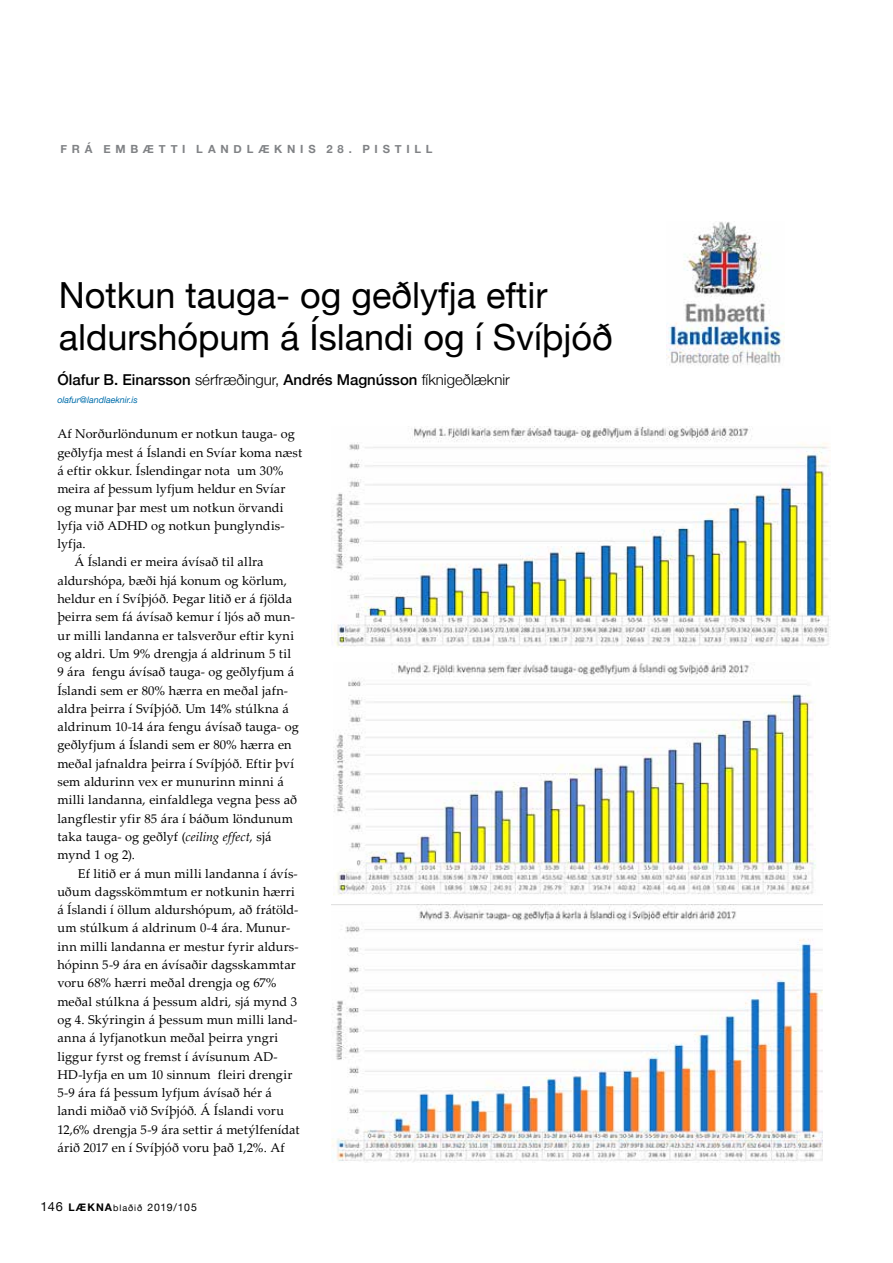
<style>
.page{position:relative;width:893px;height:1263px;background:#fff}
.page>*{position:absolute;margin:0;border:0;box-sizing:border-box;transform-origin:0 0}
.t1{font:36px/42px "Helvetica Neue";color:#000}
.t2{font:500 15px "Helvetica Neue";color:#000}
.t3{font:12.75px "Palatino Linotype";letter-spacing:.015em;color:#000}
.t4{font:700 11.25px "Helvetica Neue";letter-spacing:.425em;color:#808285}
.t5{font:10.5px "Helvetica Neue";letter-spacing:.07em;color:#000}
.t6{font:italic 9px "Helvetica Neue";color:#006eab}
.s1{font-weight:300}
.s2{font-style:italic}
.s3{font-size:12.75px}
.s4{font-weight:700}
.s5{font-size:9px}
</style>
<div class="page">
<img style="left:667px;top:222px;width:117px;height:144px">
<img style="left:333px;top:662px;width:483px;height:233px">
<img style="left:332px;top:905px;width:490px;height:257px">
<img style="left:332px;top:427px;width:499px;height:220px">
<p class="t4" style="left:61px;top:140px;width:373px">FRÁ EMBÆTTI LANDLÆKNIS 28. PISTILL</p>
<h1 class="t1" style="left:59px;top:277px;width:556px">Notkun tauga- og geðlyfja eftir aldurshópum á Íslandi og í Svíþjóð</h1>
<p class="t2" style="left:57px;top:368px;width:454px">Ólafur B. Einarsson <span class="s1">sérfræðingur,</span> Andrés Magnússon <span class="s1">fíknigeðlæknir</span></p>
<p class="t6" style="left:57px;top:394px;width:82px">olafur@landlaeknir.is</p>
<p class="t3" style="left:57px;top:425px;width:239px">Af Norðurlöndunum er notkun tauga- og</p>
<p class="t3" style="left:57px;top:443px;width:246px">geðlyfja mest á Íslandi en Svíar koma næst</p>
<p class="t3" style="left:57px;top:462px;width:227px">á eftir okkur. Íslendingar nota um 30%</p>
<p class="t3" style="left:57px;top:480px;width:230px">meira af þessum lyfjum heldur en Svíar</p>
<p class="t3" style="left:57px;top:498px;width:228px">og munar þar mest um notkun örvandi</p>
<p class="t3" style="left:57px;top:516px;width:229px">lyfja við ADHD og notkun þunglyndis-</p>
<p class="t3" style="left:57px;top:535px;width:30px">lyfja.</p>
<p class="t3" style="left:74px;top:553px;width:191px">Á Íslandi er meira ávísað til allra</p>
<p class="t3" style="left:57px;top:571px;width:231px">aldurshópa, bæði hjá konum og körlum,</p>
<p class="t3" style="left:57px;top:590px;width:236px">heldur en í Svíþjóð. Þegar litið er á fjölda</p>
<p class="t3" style="left:57px;top:608px;width:239px">þeirra sem fá ávísað kemur í ljós að mun-</p>
<p class="t3" style="left:57px;top:626px;width:238px">ur milli landanna er talsverður eftir kyni</p>
<p class="t3" style="left:57px;top:644px;width:235px">og aldri. Um 9% drengja á aldrinum 5 til</p>
<p class="t3" style="left:57px;top:663px;width:238px">9 ára fengu ávísað tauga- og geðlyfjum á</p>
<p class="t3" style="left:57px;top:681px;width:232px">Íslandi sem er 80% hærra en meðal jafn-</p>
<p class="t3" style="left:57px;top:699px;width:233px">aldra þeirra í Svíþjóð. Um 14% stúlkna á</p>
<p class="t3" style="left:57px;top:718px;width:243px">aldrinum 10-14 ára fengu ávísað tauga- og</p>
<p class="t3" style="left:57px;top:736px;width:236px">geðlyfjum á Íslandi sem er 80% hærra en</p>
<p class="t3" style="left:57px;top:754px;width:238px">meðal jafnaldra þeirra í Svíþjóð. Eftir því</p>
<p class="t3" style="left:57px;top:773px;width:228px">sem aldurinn vex er munurinn minni á</p>
<p class="t3" style="left:57px;top:791px;width:241px">milli landanna, einfaldlega vegna þess að</p>
<p class="t3" style="left:57px;top:809px;width:237px">langflestir yfir 85 ára í báðum löndunum</p>
<p class="t3" style="left:57px;top:827px;width:216px">taka tauga- og geðlyf (<span class="s2">ceiling effect,</span> sjá</p>
<p class="t3" style="left:57px;top:846px;width:79px">mynd 1 og 2).</p>
<p class="t3" style="left:78px;top:864px;width:221px">Ef litið er á mun milli landanna í ávís-</p>
<p class="t3" style="left:57px;top:882px;width:239px">uðum dagsskömmtum er notkunin hærri</p>
<p class="t3" style="left:57px;top:901px;width:243px">á Íslandi í öllum aldurshópum, að frátöld-</p>
<p class="t3" style="left:57px;top:919px;width:235px">um stúlkum á aldrinum 0-4 ára. Munur-</p>
<p class="t3" style="left:57px;top:937px;width:243px">inn milli landanna er mestur fyrir aldurs-</p>
<p class="t3" style="left:57px;top:956px;width:240px">hópinn 5-9 ára en ávísaðir dagsskammtar</p>
<p class="t3" style="left:57px;top:974px;width:221px">voru 68% hærri meðal drengja og 67%</p>
<p class="t3" style="left:57px;top:992px;width:241px">meðal stúlkna á þessum aldri, sjá mynd 3</p>
<p class="t3" style="left:57px;top:1010px;width:242px">og 4. Skýringin á þessum mun milli land-</p>
<p class="t3" style="left:57px;top:1029px;width:222px">anna á lyfjanotkun meðal þeirra yngri</p>
<p class="t3" style="left:57px;top:1047px;width:222px">liggur fyrst og fremst í ávísunum AD-</p>
<p class="t3" style="left:57px;top:1065px;width:236px">HD-lyfja en um 10 sinnum fleiri drengir</p>
<p class="t3" style="left:57px;top:1084px;width:216px">5-9 ára fá þessum lyfjum ávísað hér á</p>
<p class="t3" style="left:57px;top:1102px;width:228px">landi miðað við Svíþjóð. Á Íslandi voru</p>
<p class="t3" style="left:57px;top:1120px;width:244px">12,6% drengja 5-9 ára settir á metýlfenídat</p>
<p class="t3" style="left:57px;top:1138px;width:229px">árið 2017 en í Svíþjóð voru það 1,2%. Af</p>
<p class="t5" style="left:40px;top:1200px;width:158px"><span class="s3">146</span> <span class="s4">LÆKNA</span><span class="s5">blaðið</span> 2019/105</p>
</div>
